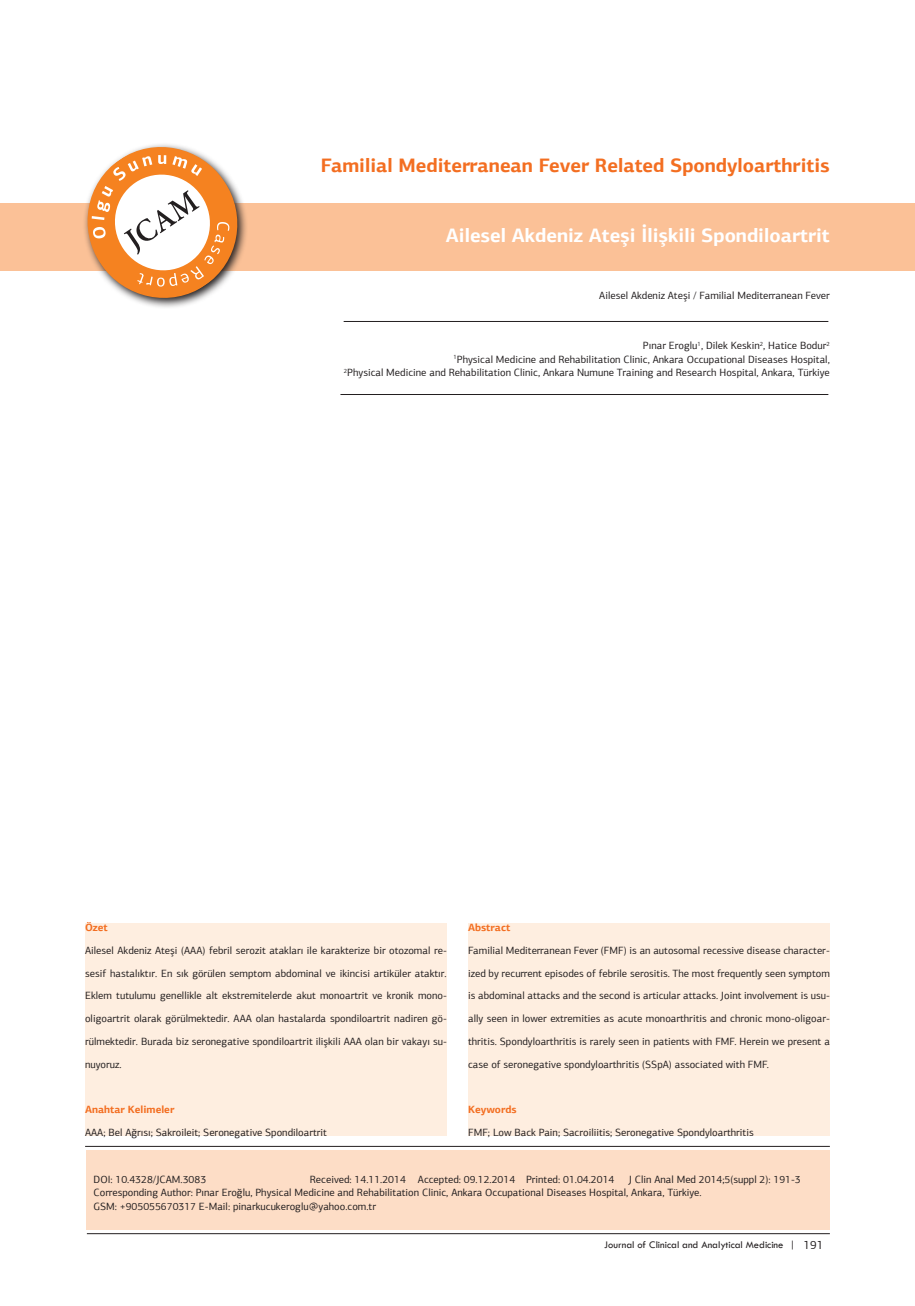
<style>
.page{position:relative;width:915px;height:1306px;background:#fff}
.page>*{position:absolute;margin:0;border:0;box-sizing:border-box;transform-origin:0 0}
.t1{font:700 19.5px "PF Agora Sans Pro";color:#f36e21}
.t2{font:700 19.5px "PF Agora Sans Pro";color:#fff}
.t3{font:10.5px/22.8px "PF Agora Sans Pro";color:#231f20;text-align:justify}
.t4{font:10.5px "Tw Cen";color:#231f20}
.t5{font:700 10.5px "PF Agora Sans Pro";color:#f36e21}
.s1{font-family:"PF Agora Sans Pro";font-size:12px}
</style>
<div class="page">
<div style="left:87px;top:1150px;width:742px;height:79px;background:#fdddc6"></div>
<div style="left:0;top:203px;width:914px;height:67px;background:#fbc197"></div>
<hr style="left:85px;top:1146px;width:744px;height:1px;background:#231f20">
<hr style="left:343px;top:321px;width:485px;height:1px;background:#231f20">
<hr style="left:340px;top:394px;width:488px;height:1px;background:#231f20">
<svg style="left:77px;top:144px;width:170px;height:164px"></svg>
<div style="left:85px;top:923px;width:361px;height:212px;background:#feeee0"></div>
<div style="left:468px;top:923px;width:361px;height:212px;background:#feeee0"></div>
<hr style="left:87px;top:1233px;width:742px;height:1px;background:#231f20">
<h1 class="t1" style="left:320px;top:152px;width:510px">Familial Mediterranean Fever Related Spondyloarthritis</h1>
<h1 class="t2" style="left:445px;top:223px;width:385px">Ailesel Akdeniz Ateşi İlişkili Spondiloartrit</h1>
<p class="t3" style="left:599px;top:284px;width:232px">Ailesel Akdeniz Ateşi / Familial Mediterranean Fever</p>
<p class="t3" style="left:344px;top:339px;width:487px;line-height:13.5px;text-align:right">Pınar Eroglu<sup>1</sup>, Dilek Keskin<sup>2</sup>, Hatice Bodur<sup>2<br>1</sup>Physical Medicine and Rehabilitation Clinic, Ankara Occupational Diseases Hospital,<br><sup>2</sup>Physical Medicine and Rehabilitation Clinic, Ankara Numune Training and Research Hospital, Ankara, Türkiye</p>
<p class="t5" style="left:85px;top:920px;width:24px">Özet</p>
<p class="t3" style="left:85px;top:938px;width:363px">Ailesel Akdeniz Ateşi (AAA) febril serozit atakları ile karakterize bir otozomal re&shy;sesif hastalıktır. En sık görülen semptom abdominal ve ikincisi artiküler ataktır.<br>Eklem tutulumu genellikle alt ekstremitelerde akut monoartrit ve kronik mono&shy;oligoartrit olarak görülmektedir. AAA olan hastalarda spondiloartrit nadiren gö&shy;rülmektedir. Burada biz seronegative spondiloartrit ilişkili AAA olan bir vakayı su&shy;nuyoruz.</p>
<p class="t5" style="left:85px;top:1102px;width:91px">Anahtar Kelimeler</p>
<p class="t3" style="left:85px;top:1120px;width:243px">AAA; Bel Ağrısı; Sakroileit; Seronegative Spondiloartrit</p>
<p class="t5" style="left:468px;top:920px;width:44px">Abstract</p>
<p class="t3" style="left:468px;top:938px;width:363px">Familial Mediterranean Fever (FMF) is an autosomal recessive disease character&shy;ized by recurrent episodes of febrile serositis. The most frequently seen symptom is abdominal attacks and the second is articular attacks. Joint involvement is usu&shy;ally seen in lower extremities as acute monoarthritis and chronic mono-oligoar&shy;thritis. Spondyloarthritis is rarely seen in patients with FMF. Herein we present a case of seronegative spondyloarthritis (SSpA) associated with FMF.</p>
<p class="t5" style="left:468px;top:1102px;width:50px">Keywords</p>
<p class="t3" style="left:468px;top:1120px;width:287px">FMF; Low Back Pain; Sacroiliitis; Seronegative Spondyloarthritis</p>
<p class="t3" style="left:94px;top:1172px;width:708px;line-height:13.5px;text-align:left;text-indent:535px">J Clin Anal Med 2014;5(suppl 2): 191-3<br>Corresponding Author: Pınar Eroğlu, Physical Medicine and Rehabilitation Clinic, Ankara Occupational Diseases Hospital, Ankara, Türkiye.<br>GSM: +905055670317 E-Mail: pinarkucukeroglu@yahoo.com.tr</p>
<p class="t3" style="left:94px;top:1167px;width:114px">DOI: 10.4328/JCAM.3083</p>
<p class="t3" style="left:310px;top:1167px;width:306px">Received: 14.11.2014 Accepted: 09.12.2014 Printed: 01.04.2014</p>
<p class="t4" style="left:604px;top:1238px;width:221px">Journal of Clinical and Analytical Medicine | <span class="s1">191</span></p>
</div>
